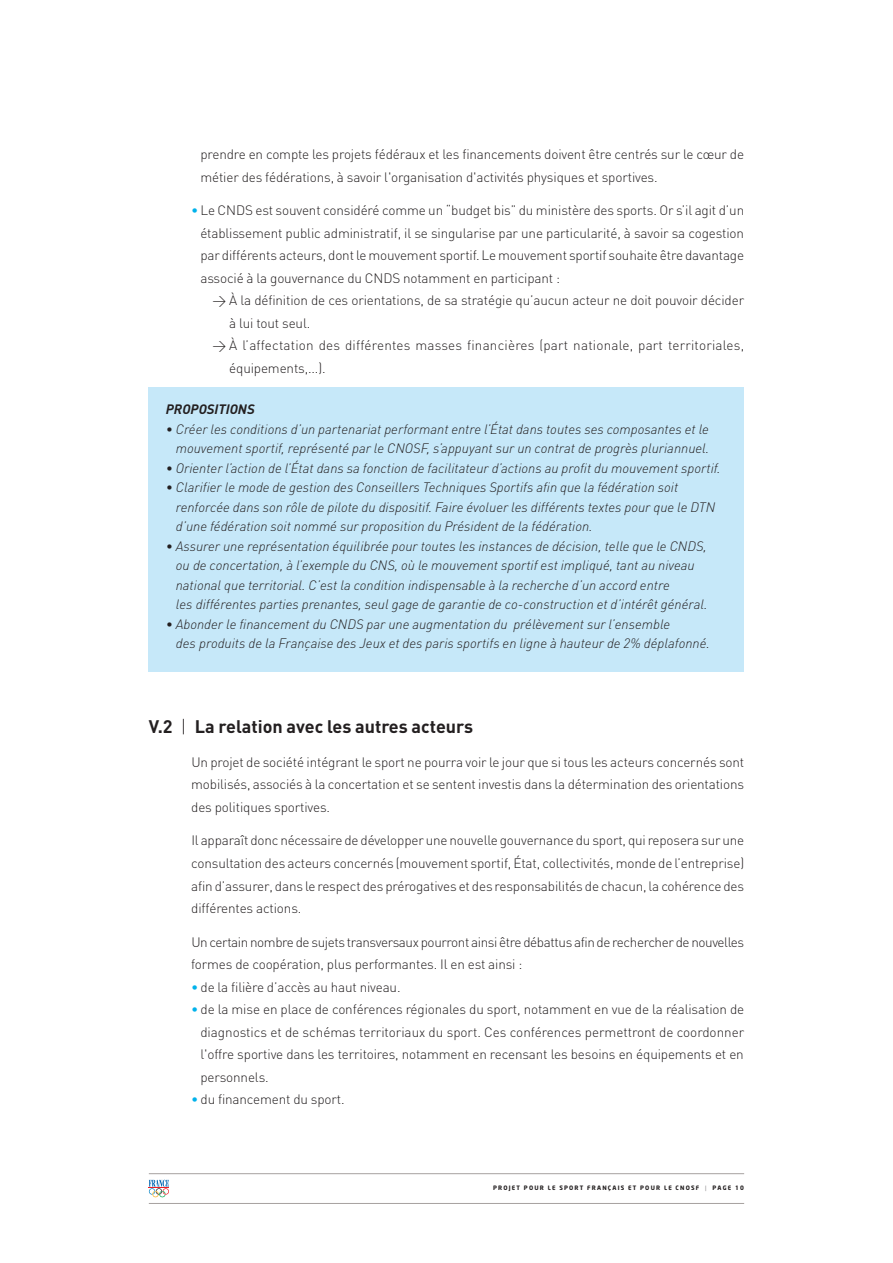
<style>
.page{position:relative;width:893px;height:1263px;background:#fff}
.page>*{position:absolute;margin:0;border:0;box-sizing:border-box;transform-origin:0 0}
.t1{font:700 18px "DIN";color:#231f20}
.t2{font:300 13.5px/22.5px "DIN";letter-spacing:-.01em;color:#231f20;text-align:justify}
.t3{font:italic 300 13.5px/19.5px "DIN Pro";color:#231f20}
.t4{font:300 13.5px/22.5px "DIN";letter-spacing:-.03em;color:#231f20}
.t5{font:300 13.5px "DIN";letter-spacing:.015em;color:#231f20}
.t6{font:italic 700 13.5px "DIN Pro";color:#231f20}
.t7{font:700 6px "Neo Sans";letter-spacing:.2em;color:#231f20}
.s1{font-weight:700;color:#00b2eb}
.s2{font-weight:300}
</style>
<div class="page">
<hr style="left:149px;top:1203px;width:595px;height:1px;background:#a7a2a0">
<hr style="left:149px;top:1173px;width:595px;height:1px;background:#a7a2a0">
<svg style="left:149px;top:1180px;width:20px;height:17px"></svg>
<div style="left:149px;top:387px;width:595px;height:285px;background:#c6e8f9"></div>
<p class="t2" style="left:200px;top:145px;width:545px">prendre en compte les projets fédéraux et les financements doivent être centrés sur le cœur de métier des fédérations, à savoir l'organisation d'activités physiques et sportives.</p>
<p class="t2" style="left:200px;top:201px;width:545px;text-indent:-9px"><span class="s1">•</span> Le CNDS est souvent considéré comme un “budget bis” du ministère des sports. Or s’il agit d’un établissement public administratif, il se singularise par une particularité, à savoir sa cogestion par différents acteurs, dont le mouvement sportif. Le mouvement sportif souhaite être davantage associé à la gouvernance du CNDS notamment en participant :</p>
<p class="t2" style="left:213px;top:291px;width:533px">&gt; À la définition de ces orientations, de sa stratégie qu’aucun acteur ne doit pouvoir décider</p>
<p class="t2" style="left:229px;top:313px;width:83px">à lui tout seul.</p>
<p class="t5" style="left:213px;top:341px;width:533px">&gt; À l’affectation des différentes masses financières (part nationale, part territoriales,</p>
<p class="t2" style="left:229px;top:358px;width:98px">équipements,...).</p>
<p class="t6" style="left:166px;top:402px;width:90px">PROPOSITIONS</p>
<p class="t3" style="left:166px;top:421px;width:545px;text-align:right">• Créer les conditions d’un partenariat performant entre l’État dans toutes ses composantes et le mouvement sportif, représenté par le CNOSF, s’appuyant sur un contrat de progrès pluriannuel.</p>
<p class="t3" style="left:166px;top:460px;width:556px">• Orienter l’action de l’État dans sa fonction de facilitateur d’actions au profit du mouvement sportif.</p>
<p class="t3" style="left:176px;top:479px;width:541px;text-indent:-10px">• Clarifier le mode de gestion des Conseillers Techniques Sportifs afin que la fédération soit renforcée dans son rôle de pilote du dispositif. Faire évoluer les différents textes pour que le DTN d’une fédération soit nommé sur proposition du Président de la fédération.</p>
<p class="t3" style="left:176px;top:538px;width:533px;text-indent:-10px">• Assurer une représentation équilibrée pour toutes les instances de décision, telle que le CNDS, ou de concertation, à l’exemple du CNS, où le mouvement sportif est impliqué, tant au niveau national que territorial. C’est la condition indispensable à la recherche d’un accord entre<br>les différentes parties prenantes, seul gage de garantie de co-construction et d’intérêt général.</p>
<p class="t3" style="left:176px;top:616px;width:536px;text-indent:-10px">• Abonder le financement du CNDS par une augmentation du prélèvement sur l’ensemble<br>des produits de la Française des Jeux et des paris sportifs en ligne à hauteur de 2% déplafonné.</p>
<h1 class="t1" style="left:149px;top:720px;width:326px">V.2 <span class="s2">|</span> La relation avec les autres acteurs</h1>
<p class="t2" style="left:191px;top:752px;width:555px">Un projet de société intégrant le sport ne pourra voir le jour que si tous les acteurs concernés sont mobilisés, associés à la concertation et se sentent investis dans la détermination des orientations des politiques sportives.</p>
<p class="t2" style="left:191px;top:831px;width:555px">Il apparaît donc nécessaire de développer une nouvelle gouvernance du sport, qui reposera sur une consultation des acteurs concernés (mouvement sportif, État, collectivités, monde de l’entreprise) afin d’assurer, dans le respect des prérogatives et des responsabilités de chacun, la cohérence des différentes actions.</p>
<p class="t4" style="left:191px;top:932px;width:555px">Un certain nombre de sujets transversaux pourront ainsi être débattus afin de rechercher de nouvelles formes de coopération, plus performantes. Il en est ainsi :</p>
<p class="t2" style="left:191px;top:977px;width:211px"><span class="s1">•</span> de la filière d’accès au haut niveau.</p>
<p class="t2" style="left:200px;top:1000px;width:545px;text-indent:-9px"><span class="s1">•</span> de la mise en place de conférences régionales du sport, notamment en vue de la réalisation de diagnostics et de schémas territoriaux du sport. Ces conférences permettront de coordonner l'offre sportive dans les territoires, notamment en recensant les besoins en équipements et en personnels.</p>
<p class="t2" style="left:191px;top:1090px;width:155px"><span class="s1">•</span> du financement du sport.</p>
<p class="t7" style="left:493px;top:1185px;width:253px">PROJET POUR LE SPORT FRANÇAIS ET POUR LE CNOSF <span class="s2">|</span> PAGE 10</p>
</div>
